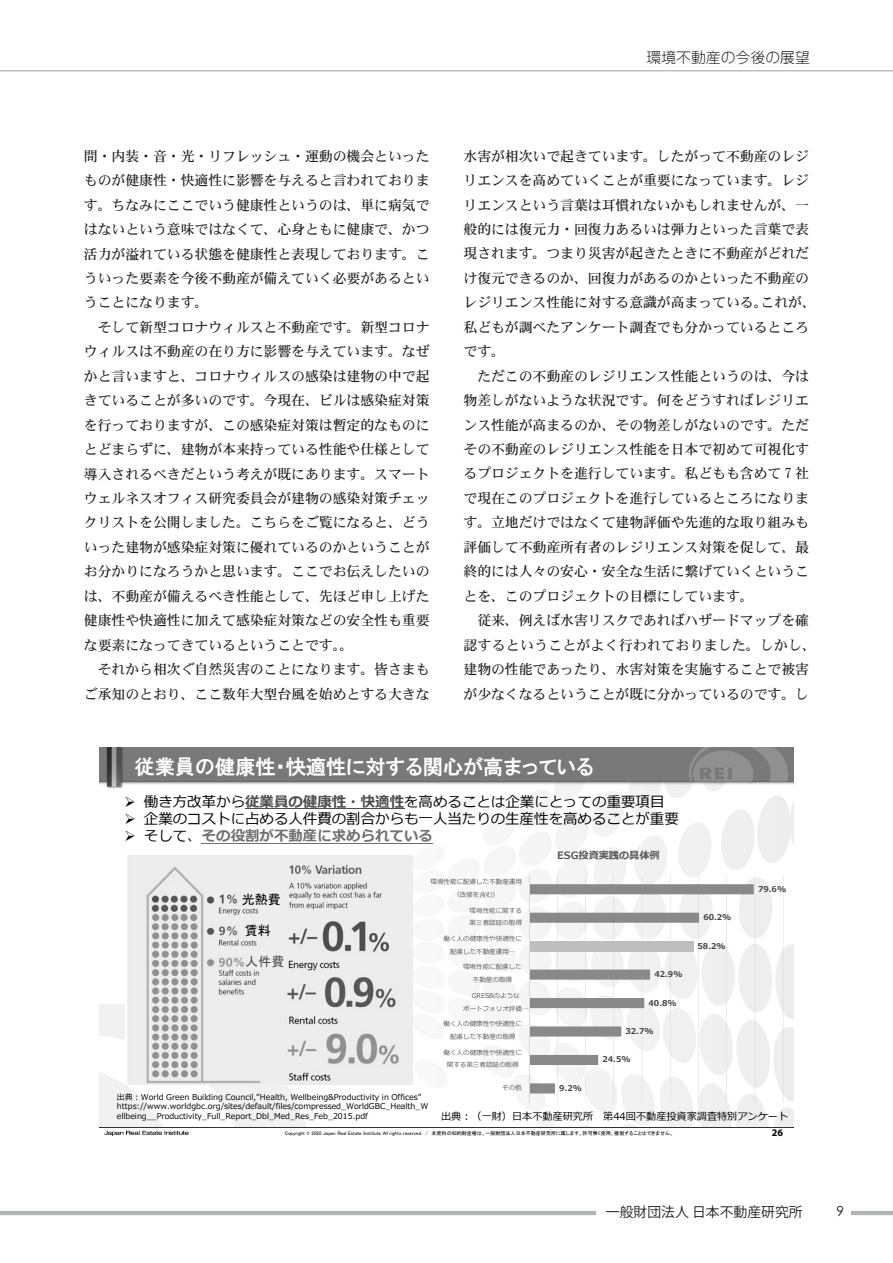
<style>
.page{position:relative;width:893px;height:1263px;background:#fff}
.page>*{position:absolute;margin:0;border:0;box-sizing:border-box;transform-origin:0 0}
.t1{font:20.25px "HGP Gothic E";color:#fff}
.t2{font:300 14.85px "Jun 101 Pro";color:#231f20}
.t3{font:14.4px "Meiryo";color:#000}
.t4{font:700 14.4px "Meiryo";color:#717171}
.t5{font:13.8px/24.5px "DFHS Mincho W5 WIN RKSJ H";color:#231f20}
.t6{font:13.8px "Koz Go Pro";color:#231f20}
.t7{font:13.8px "Century Gothic";color:#231f20}
.t8{font:13.05px "MS P Gothic";color:#000}
.t9{font:13.05px "MS P Gothic";color:#4d4d4d}
.t10{font:10.2px "Meiryo";color:#000}
.t11{font:700 10.2px "Meiryo";color:#595959}
.t12{font:700 10.2px "Myriad Pro";color:#000}
.t13{font:7.95px/9.6px "Meiryo";color:#000}
.t14{font:700 7.95px "Meiryo";color:#404040}
.t15{font:6.6px/12.6px "Meiryo";color:#595959;text-align:center}
.t16{font:5.1px "MS P Gothic";color:#000}
.s1{font-weight:700;color:#4d4d4d}
.s2{color:#000}
.s3{font-weight:400;color:#000}
</style>
<div class="page">
<hr style="left:0;top:70px;width:893px;height:1px;background:#b2b3b7">
<hr style="left:0;top:1211px;width:893px;height:4px;background:#b2b3b7">
<div style="left:596px;top:1204px;width:209px;height:17px;background:#fff"></div>
<div style="left:805px;top:1204px;width:45px;height:17px;background:#fff"></div>
<img style="left:99px;top:747px;width:695px;height:389px">
<hr style="left:99px;top:1127px;width:695px;height:1px;background:#333">
<hr style="left:245px;top:808px;width:159px;height:1px;background:#4d4d4d">
<hr style="left:202px;top:843px;width:231px;height:1px;background:#717171">
<img style="left:125px;top:855px;width:287px;height:229px">
<hr style="left:557px;top:875px;width:1px;height:228px;background:#d9d9d9">
<hr style="left:585px;top:875px;width:1px;height:228px;background:#d9d9d9">
<hr style="left:613px;top:875px;width:1px;height:228px;background:#d9d9d9">
<hr style="left:642px;top:875px;width:1px;height:228px;background:#d9d9d9">
<hr style="left:670px;top:875px;width:1px;height:228px;background:#d9d9d9">
<hr style="left:698px;top:875px;width:1px;height:228px;background:#d9d9d9">
<hr style="left:726px;top:875px;width:1px;height:228px;background:#d9d9d9">
<hr style="left:755px;top:875px;width:1px;height:228px;background:#d9d9d9">
<hr style="left:783px;top:875px;width:1px;height:228px;background:#d9d9d9">
<svg style="left:530px;top:884px;width:224px;height:209px"></svg>
<hr style="left:529px;top:875px;width:1px;height:228px;background:#d9d9d9">
<p class="t2" style="left:646px;top:46px;width:165px">環境不動産の今後の展望</p>
<p class="t5" style="left:84px;top:144px;width:347px">間・内装・音・光・リフレッシュ・運動の機会といったものが健康性・快適性に影響を与えると言われております。ちなみにここでいう健康性というのは、単に病気ではないという意味ではなくて、心身ともに健康で、かつ活力が溢れている状態を健康性と表現しております。こういった要素を今後不動産が備えていく必要があるということになります。<br>　そして新型コロナウィルスと不動産です。新型コロナウィルスは不動産の在り方に影響を与えています。なぜかと言いますと、コロナウィルスの感染は建物の中で起きていることが多いのです。今現在、ビルは感染症対策を行っておりますが、この感染症対策は暫定的なものにとどまらずに、建物が本来持っている性能や仕様として導入されるべきだという考えが既にあります。スマートウェルネスオフィス研究委員会が建物の感染対策チェックリストを公開しました。こちらをご覧になると、どういった建物が感染症対策に優れているのかということがお分かりになろうかと思います。ここでお伝えしたいのは、不動産が備えるべき性能として、先ほど申し上げた健康性や快適性に加えて感染症対策などの安全性も重要な要素になってきているということです。。<br>　それから相次ぐ自然災害のことになります。皆さまもご承知のとおり、ここ数年大型台風を始めとする大きな</p>
<p class="t5" style="left:463px;top:143px;width:354px">水害が相次いで起きています。したがって不動産のレジリエンスを高めていくことが重要になっています。レジリエンスという言葉は耳慣れないかもしれませんが、一般的には復元力・回復力あるいは弾力といった言葉で表現されます。つまり災害が起きたときに不動産がどれだけ復元できるのか、回復力があるのかといった不動産のレジリエンス性能に対する意識が高まっている。これが、私どもが調べたアンケート調査でも分かっているところです。<br>　ただこの不動産のレジリエンス性能というのは、今は物差しがないような状況です。何をどうすればレジリエンス性能が高まるのか、その物差しがないのです。ただその不動産のレジリエンス性能を日本で初めて可視化するプロジェクトを進行しています。私どもも含めて 7 社で現在このプロジェクトを進行しているところになります。立地だけではなくて建物評価や先進的な取り組みも評価して不動産所有者のレジリエンス対策を促して、最終的には人々の安心・安全な生活に繋げていくということを、このプロジェクトの目標にしています。<br>　従来、例えば水害リスクであればハザードマップを確認するということがよく行われておりました。しかし、建物の性能であったり、水害対策を実施することで被害が少なくなるということが既に分かっているのです。し</p>
<h1 class="t1" style="left:134px;top:756px;width:461px">従業員の健康性・快適性に対する関心が高まっている</h1>
<p class="t3" style="left:124px;top:791px;width:542px">➢ 働き⽅改⾰から<span class="s1">従業員の健康性・快適性</span>を⾼めることは企業にとっての重要項⽬</p>
<p class="t3" style="left:124px;top:808px;width:556px">➢ 企業のコストに占める⼈件費の割合からも⼀⼈当たりの⽣産性を⾼めることが重要</p>
<p class="t4" style="left:124px;top:826px;width:310px"><span class="s2">➢</span> <span class="s3">そして、</span>その役割が不動産に求められている</p>
<p class="t8" style="left:242px;top:893px;width:41px">光熱費</p>
<p class="t8" style="left:245px;top:923px;width:28px">賃料</p>
<p class="t9" style="left:245px;top:954px;width:41px">人件費</p>
<p class="t15" style="left:431px;top:876px;width:93px">環境性能に配慮した不動産運⽤（改修を含む）</p>
<p class="t15" style="left:470px;top:904px;width:54px;text-align:left">環境性能に関する第三者認証の取得</p>
<p class="t15" style="left:444px;top:933px;width:80px">働く⼈の健康性や快適性に配慮した不動産運⽤…</p>
<p class="t15" style="left:463px;top:961px;width:60px">環境性能に配慮した不動産の取得</p>
<p class="t15" style="left:463px;top:989px;width:67px">GRESBのような<br>ポートフォリオ評価…</p>
<p class="t15" style="left:444px;top:1018px;width:80px">働く⼈の健康性や快適性に配慮した不動産の取得</p>
<p class="t15" style="left:444px;top:1046px;width:80px">働く⼈の健康性や快適性に関する第三者認証の取得</p>
<p class="t11" style="left:557px;top:848px;width:104px">ESG投資実践の具体例</p>
<p class="t14" style="left:654px;top:969px;width:30px">42.9%</p>
<p class="t14" style="left:649px;top:997px;width:30px">40.8%</p>
<p class="t14" style="left:625px;top:1025px;width:30px">32.7%</p>
<p class="t14" style="left:602px;top:1054px;width:30px">24.5%</p>
<p class="t14" style="left:703px;top:912px;width:30px">60.2%</p>
<p class="t14" style="left:698px;top:940px;width:30px">58.2%</p>
<p class="t14" style="left:758px;top:883px;width:30px">79.6%</p>
<p class="t13" style="left:117px;top:1092px;width:313px">出典：World Green Building Council,”Health, Wellbeing&amp;Productivity in Offices” https://www.worldgbc.org/sites/default/files/compressed_WorldGBC_Health_W ellbeing__Productivity_Full_Report_Dbl_Med_Res_Feb_2015.pdf</p>
<p class="t15" style="left:502px;top:1081px;width:21px">その他</p>
<p class="t14" style="left:559px;top:1082px;width:24px">9.2%</p>
<p class="t10" style="left:441px;top:1109px;width:348px">出典：（⼀財）⽇本不動産研究所 第44回不動産投資家調査特別アンケート</p>
<p class="t16" style="left:285px;top:1130px;width:390px">Copyright © 2020 Japan Real Estate Institute All rights reserved. / 本資料の知的財産権は、一般財団法人日本不動産研究所に属します。許可無く使用、複製することはできません。</p>
<p class="t12" style="left:772px;top:1126px;width:13px">26</p>
<p class="t6" style="left:606px;top:1203px;width:198px">一般財団法人 日本不動産研究所</p>
<p class="t7" style="left:836px;top:1202px;width:9px">9</p>
</div>
